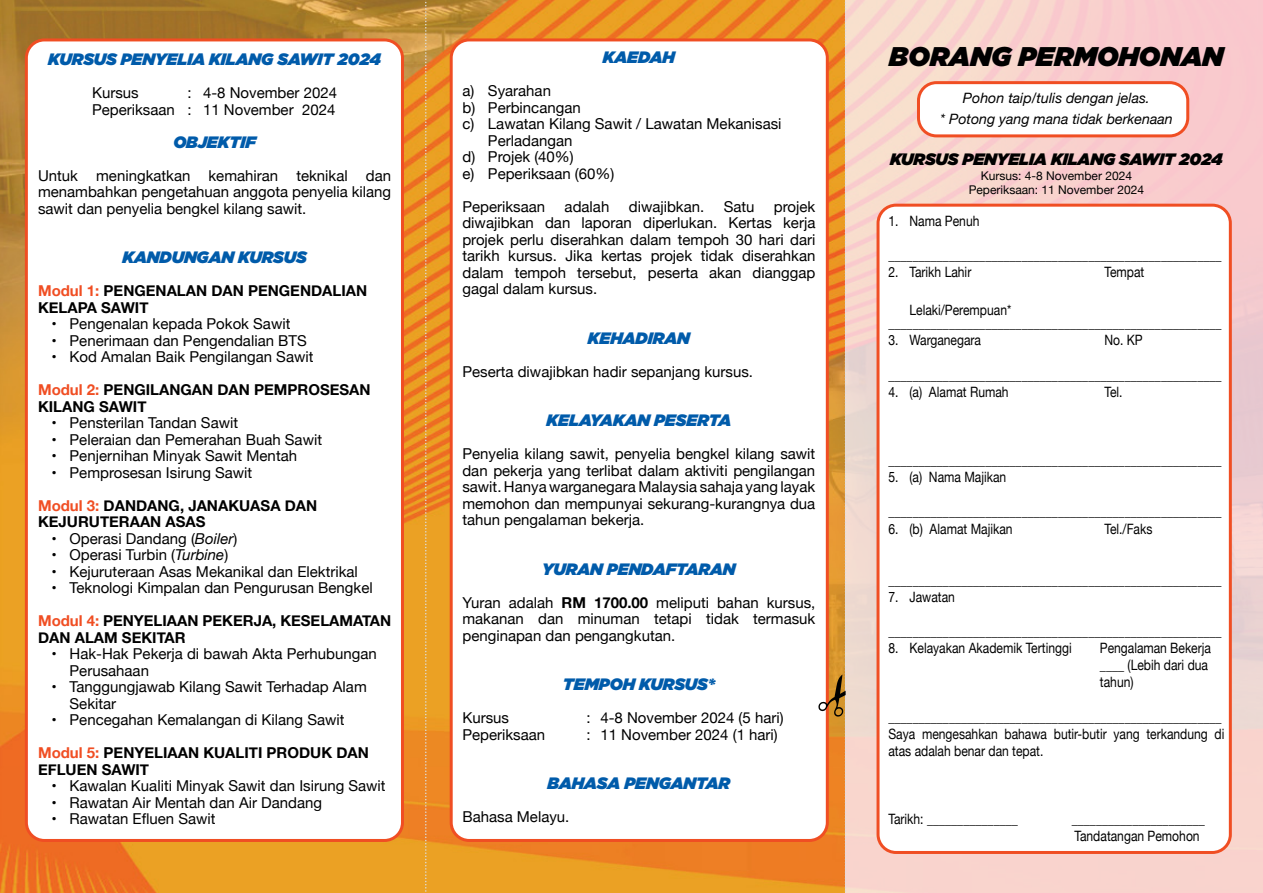
<style>
.page{position:relative;width:1263px;height:893px;background:#fff}
.page>*{position:absolute;margin:0;border:0;box-sizing:border-box;transform-origin:0 0}
.t1{font:italic 900 27px "Gotham";color:#000}
.t2{font:italic 900 16.5px "Gotham";letter-spacing:-.01em;color:#005baa}
.t3{font:italic 900 16.5px "Gotham";letter-spacing:-.01em;color:#000}
.t4{font:15px/16.5px "Helvetica Neue";color:#000;text-align:justify}
.t5{font:700 15px/16.5px "Helvetica Neue";color:#000}
.t6{font:14.25px/17.1px "Helvetica Neue";color:#000;scale:.85 1}
.t7{font:italic 14.25px/20.7px "Helvetica Neue";color:#000;text-align:center}
.t8{font:12px/14.4px "Helvetica Neue";color:#000;text-align:center}
.s1{color:#f04e23}
.s2{font-weight:700;color:#f04e23}
.s3{font-weight:700}
.s4{font-style:italic}
</style>
<div class="page">
<img style="left:0;top:0;width:818px;height:893px">
<svg style="left:846px;top:0;width:417px;height:893px;fill:#f9d3cd"></svg>
<div style="left:918px;top:83px;width:270px;height:53px;background:#fff;border-radius:18px"></div>
<div style="left:917px;top:81px;width:272px;height:56px;border:3px solid #f04e23;border-radius:18px"></div>
<div style="left:878px;top:205px;width:352px;height:647px;background:#fff;border-radius:18px"></div>
<div style="left:876px;top:204px;width:356px;height:650px;border:3px solid #f04e23;border-radius:18px"></div>
<div style="left:26px;top:40px;width:376px;height:800px;background:#fff;border-radius:18px"></div>
<div style="left:25px;top:38px;width:379px;height:804px;border:3px solid #f04e23;border-radius:18px"></div>
<div style="left:451px;top:40px;width:376px;height:800px;background:#fff;border-radius:18px"></div>
<svg style="left:425px;top:0;width:2px;height:893px"></svg>
<svg style="left:818px;top:0;width:28px;height:893px"></svg>
<p class="t2" style="left:48px;top:50px;width:334px">KURSUS PENYELIA KILANG SAWIT 2024</p>
<p class="t4" style="left:92px;top:86px;width:48px">Kursus</p>
<p class="t4" style="left:92px;top:86px;width:246px;text-align:right">: 4-8 November 2024<br>Peperiksaan : 11 November 2024</p>
<p class="t2" style="left:173px;top:132px;width:84px">OBJEKTIF</p>
<p class="t4" style="left:38px;top:168px;width:355px">Untuk meningkatkan kemahiran teknikal dan menambahkan pengetahuan anggota penyelia kilang sawit dan penyelia bengkel kilang sawit.</p>
<p class="t2" style="left:122px;top:248px;width:186px">KANDUNGAN KURSUS</p>
<p class="t5" style="left:38px;top:283px;width:331px"><span class="s1">Modul 1:</span> PENGENALAN DAN PENGENDALIAN<br>KELAPA SAWIT</p>
<p class="t4" style="left:52px;top:317px;width:240px">• Pengenalan kepada Pokok Sawit</p>
<p class="t4" style="left:52px;top:333px;width:257px">• Penerimaan dan Pengendalian BTS</p>
<p class="t4" style="left:52px;top:350px;width:263px">• Kod Amalan Baik Pengilangan Sawit</p>
<p class="t5" style="left:38px;top:382px;width:334px"><span class="s1">Modul 2:</span> PENGILANGAN DAN PEMPROSESAN<br>KILANG SAWIT</p>
<p class="t4" style="left:52px;top:416px;width:188px">• Pensterilan Tandan Sawit</p>
<p class="t4" style="left:52px;top:432px;width:272px">• Peleraian dan Pemerahan Buah Sawit</p>
<p class="t4" style="left:52px;top:449px;width:247px">• Penjernihan Minyak Sawit Mentah</p>
<p class="t4" style="left:38px;top:457px;width:281px;line-height:33px;text-indent:14px">• Pemprosesan Isirung Sawit<br><span class="s2">Modul 3:</span> <span class="s3">DANDANG, JANAKUASA DAN</span></p>
<p class="t5" style="left:38px;top:514px;width:169px">KEJURUTERAAN ASAS</p>
<p class="t4" style="left:52px;top:531px;width:187px">• Operasi Dandang (<span class="s4">Boiler</span>)</p>
<p class="t4" style="left:52px;top:548px;width:178px">• Operasi Turbin (<span class="s4">Turbine</span>)</p>
<p class="t4" style="left:52px;top:564px;width:308px">• Kejuruteraan Asas Mekanikal dan Elektrikal</p>
<p class="t4" style="left:52px;top:581px;width:323px">• Teknologi Kimpalan dan Pengurusan Bengkel</p>
<p class="t5" style="left:38px;top:613px;width:355px"><span class="s1">Modul 4:</span> PENYELIAAN PEKERJA, KESELAMATAN<br>DAN ALAM SEKITAR</p>
<p class="t4" style="left:70px;top:647px;width:309px;text-indent:-18px">• Hak-Hak Pekerja di bawah Akta Perhubungan<br>Perusahaan</p>
<p class="t4" style="left:70px;top:680px;width:299px;text-indent:-18px">• Tanggungjawab Kilang Sawit Terhadap Alam<br>Sekitar</p>
<p class="t4" style="left:52px;top:713px;width:295px">• Pencegahan Kemalangan di Kilang Sawit</p>
<p class="t5" style="left:38px;top:745px;width:332px"><span class="s1">Modul 5:</span> PENYELIAAN KUALITI PRODUK DAN<br>EFLUEN SAWIT</p>
<p class="t4" style="left:52px;top:779px;width:336px">• Kawalan Kualiti Minyak Sawit dan Isirung Sawit</p>
<p class="t4" style="left:52px;top:795px;width:272px">• Rawatan Air Mentah dan Air Dandang</p>
<p class="t4" style="left:52px;top:812px;width:166px">• Rawatan Efluen Sawit</p>
<p class="t2" style="left:603px;top:48px;width:74px">KAEDAH</p>
<p class="t4" style="left:462px;top:83px;width:90px">a) Syarahan</p>
<p class="t4" style="left:462px;top:100px;width:120px">b) Perbincangan</p>
<p class="t4" style="left:462px;top:116px;width:321px">c) Lawatan Kilang Sawit / Lawatan Mekanisasi</p>
<p class="t4" style="left:488px;top:133px;width:86px">Perladangan</p>
<p class="t4" style="left:462px;top:149px;width:113px">d) Projek (40%)</p>
<p class="t4" style="left:462px;top:166px;width:153px">e) Peperiksaan (60%)</p>
<p class="t4" style="left:462px;top:199px;width:84px">Peperiksaan</p>
<p class="t4" style="left:565px;top:199px;width:46px">adalah</p>
<p class="t4" style="left:629px;top:199px;width:77px">diwajibkan.</p>
<p class="t4" style="left:724px;top:199px;width:32px">Satu</p>
<p class="t4" style="left:462px;top:199px;width:354px;text-indent:312px">projek diwajibkan dan laporan diperlukan. Kertas kerja projek perlu diserahkan dalam tempoh 30 hari dari tarikh kursus. Jika kertas projek tidak diserahkan dalam tempoh tersebut, peserta akan dianggap gagal dalam kursus.</p>
<p class="t2" style="left:588px;top:328px;width:104px">KEHADIRAN</p>
<p class="t4" style="left:462px;top:364px;width:292px">Peserta diwajibkan hadir sepanjang kursus.</p>
<p class="t2" style="left:546px;top:411px;width:186px">KELAYAKAN PESERTA</p>
<p class="t4" style="left:462px;top:446px;width:354px">Penyelia kilang sawit, penyelia bengkel kilang sawit dan pekerja yang terlibat dalam aktiviti pengilangan sawit. Hanya warganegara Malaysia sahaja yang layak memohon dan mempunyai sekurang-kurangnya dua tahun pengalaman bekerja.</p>
<p class="t2" style="left:542px;top:559px;width:195px">YURAN PENDAFTARAN</p>
<p class="t4" style="left:462px;top:595px;width:354px">Yuran adalah <span class="s3">RM 1700.00</span> meliputi bahan kursus, makanan dan minuman tetapi tidak termasuk penginapan dan pengangkutan.</p>
<p class="t2" style="left:563px;top:675px;width:154px">TEMPOH KURSUS*</p>
<p class="t4" style="left:462px;top:710px;width:48px">Kursus</p>
<p class="t4" style="left:586px;top:710px;width:199px">: 4-8 November 2024 (5 hari)</p>
<p class="t4" style="left:462px;top:727px;width:84px">Peperiksaan</p>
<p class="t4" style="left:586px;top:727px;width:193px">: 11 November 2024 (1 hari)</p>
<p class="t2" style="left:547px;top:774px;width:184px">BAHASA PENGANTAR</p>
<p class="t4" style="left:462px;top:809px;width:108px">Bahasa Melayu.</p>
<h1 class="t1" style="left:889px;top:41px;width:336px">BORANG PERMOHONAN</h1>
<p class="t7" style="left:940px;top:89px;width:234px">Pohon taip/tulis dengan jelas.<br>* Potong yang mana tidak berkenaan</p>
<p class="t3" style="left:890px;top:150px;width:334px">KURSUS PENYELIA KILANG SAWIT 2024</p>
<p class="t8" style="left:969px;top:169px;width:177px">Kursus: 4-8 November 2024<br>Peperiksaan: 11 November 2024</p>
<p class="t6" style="left:888px;top:213px;width:109px">1. Nama Penuh</p>
<p class="t6" style="left:888px;top:247px;width:393px">_______________________________________________________</p>
<p class="t6" style="left:888px;top:264px;width:99px">2. Tarikh Lahir</p>
<p class="t6" style="left:1104px;top:264px;width:48px">Tempat</p>
<p class="t6" style="left:888px;top:304px;width:393px;line-height:13.2px;text-indent:21px">Lelaki/Perempuan* _______________________________________________________</p>
<p class="t6" style="left:888px;top:333px;width:111px">3. Warganegara</p>
<p class="t6" style="left:1104px;top:333px;width:47px">No. KP</p>
<p class="t6" style="left:888px;top:367px;width:393px">_______________________________________________________</p>
<p class="t6" style="left:888px;top:384px;width:143px">4. (a) Alamat Rumah</p>
<p class="t6" style="left:1104px;top:384px;width:23px">Tel.</p>
<p class="t6" style="left:888px;top:452px;width:393px">_______________________________________________________</p>
<p class="t6" style="left:888px;top:469px;width:140px">5. (a) Nama Majikan</p>
<p class="t6" style="left:888px;top:504px;width:393px">_______________________________________________________</p>
<p class="t6" style="left:888px;top:521px;width:148px">6. (b) Alamat Majikan</p>
<p class="t6" style="left:1104px;top:521px;width:58px">Tel./Faks</p>
<p class="t6" style="left:888px;top:572px;width:393px">_______________________________________________________</p>
<p class="t6" style="left:888px;top:589px;width:80px">7. Jawatan</p>
<p class="t6" style="left:888px;top:623px;width:393px">_______________________________________________________</p>
<p class="t6" style="left:888px;top:640px;width:217px">8. Kelayakan Akademik Tertinggi</p>
<p class="t6" style="left:1100px;top:640px;width:132px">Pengalaman Bekerja ____ (Lebih dari dua tahun)</p>
<p class="t6" style="left:888px;top:709px;width:397px">_______________________________________________________<br>Saya mengesahkan bahawa butir-butir yang terkandung di atas adalah benar dan tepat.</p>
<p class="t6" style="left:888px;top:811px;width:154px">Tarikh: _______________</p>
<p class="t6" style="left:1072px;top:811px;width:158px">______________________<br>Tandatangan Pemohon</p>
</div>
